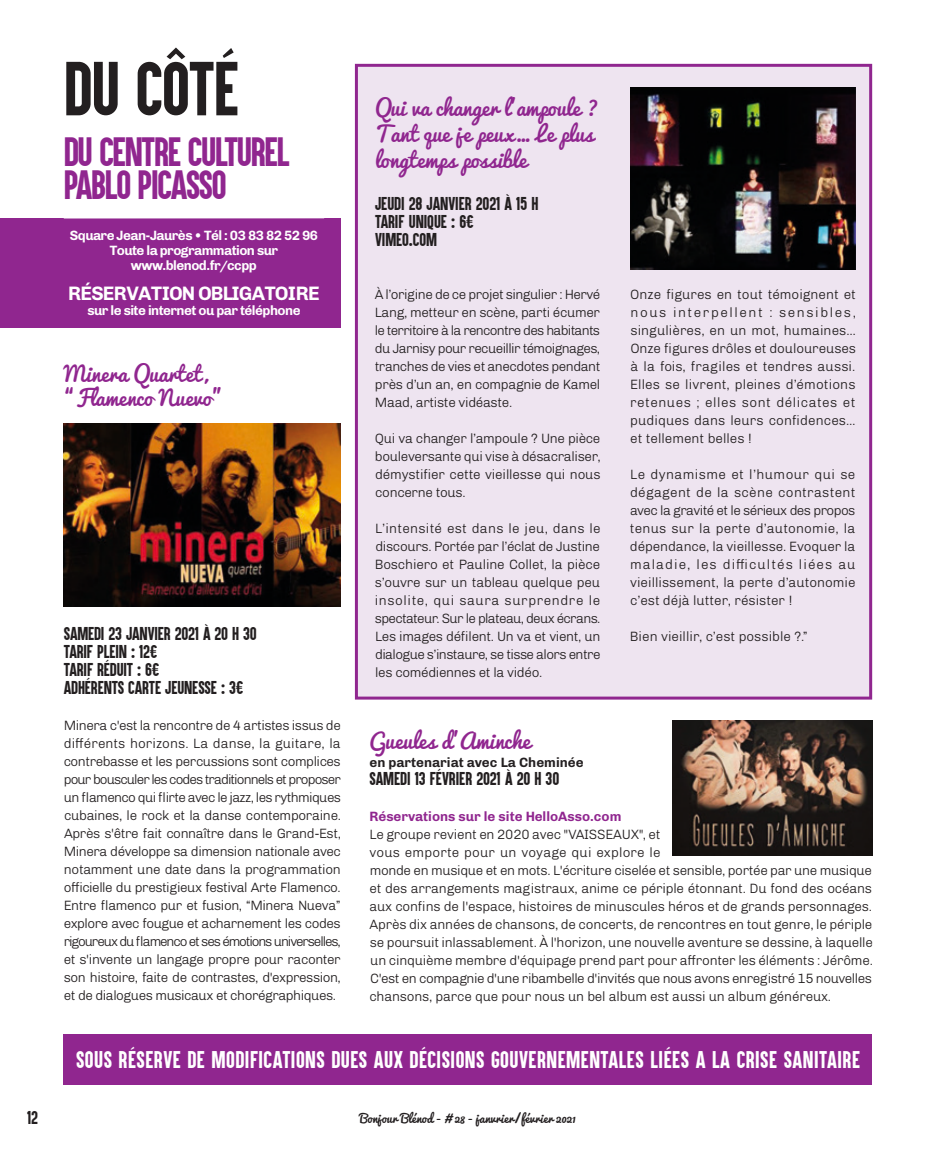
<style>
.page{position:relative;width:936px;height:1149px;background:#fff}
.page>*{position:absolute;margin:0;border:0;box-sizing:border-box;transform-origin:0 0}
.t1{font:61.5px "Aku&Kamu";letter-spacing:-.01em;color:#231f20}
.t2{font:33px/33px "Aku&Kamu";letter-spacing:-.04em;color:#90268f}
.t3{font:21px/26.4px "Pacifico";color:#90268f}
.t4{font:19.5px "Aku&Kamu";letter-spacing:.025em;color:#fff}
.t5{font:700 19.5px "Chivo";letter-spacing:-.03em;color:#fff}
.t6{font:15px/18px "Aku&Kamu";letter-spacing:-.01em;color:#231f20}
.t7{font:300 13.5px/18px "Chivo";letter-spacing:-.015em;color:#231f20;text-align:justify}
.t8{font:700 13.5px/15px "Chivo";letter-spacing:-.04em;color:#fff;text-align:center}
.t9{font:700 13.5px "Chivo";color:#90268f}
.t10{font:700 13.5px "Chivo";color:#231f20}
.t11{font:12px "Pacifico";color:#231f20}
</style>
<div class="page">
<div style="left:355px;top:64px;width:517px;height:635px;background:#eee4f0"></div>
<div style="left:0;top:218px;width:341px;height:110px;background:#90268f"></div>
<img style="left:630px;top:87px;width:225px;height:183px">
<img style="left:672px;top:720px;width:200px;height:134px">
<img style="left:64px;top:423px;width:277px;height:183px">
<div style="left:64px;top:1034px;width:808px;height:50px;background:#90268f"></div>
<h1 class="t1" style="left:64px;top:58px;width:177px">DU CÔTÉ</h1>
<h2 class="t2" style="left:64px;top:138px;width:228px">DU CENTRE CULTUREL<br>PABLO PICASSO</h2>
<p class="t8" style="left:70px;top:229px;width:250px">square jean-jaurès • tél : 03 83 82 52 96 toute la programmation sur www.blenod.fr/ccpp</p>
<h3 class="t5" style="left:68px;top:286px;width:253px">réservation oBligatoire</h3>
<p class="t8" style="left:87px;top:304px;width:215px">sur le site internet ou par téléphone</p>
<h3 class="t3" style="left:64px;top:362px;width:161px;line-height:24px">Minera Quartet, “Flamenco Nuevo”</h3>
<p class="t6" style="left:64px;top:625px;width:194px">SAMEDI 23 JANVIER 2021 À 20 H 30<br>TARIF PLEIN : 12€<br>TARIF RÉDUIT : 6€<br>ADHÉRENTS CARTE JEUNESSE : 3€</p>
<p class="t7" style="left:64px;top:717px;width:279px">Minera c'est la rencontre de 4 artistes issus de différents horizons. La danse, la guitare, la contrebasse et les percussions sont complices pour bousculer les codes traditionnels et proposer un flamenco qui flirte avec le jazz, les rythmiques cubaines, le rock et la danse contemporaine.<br>Après s'être fait connaître dans le Grand-Est, Minera développe sa dimension nationale avec notamment une date dans la programmation officielle du prestigieux festival Arte Flamenco.<br>Entre flamenco pur et fusion, “Minera Nueva” explore avec fougue et acharnement les codes rigoureux du flamenco et ses émotions universelles, et s'invente un langage propre pour raconter son histoire, faite de contrastes, d'expression, et de dialogues musicaux et chorégraphiques.</p>
<h3 class="t3" style="left:375px;top:95px;width:225px">Qui va changer l’ampoule ?<br>Tant que je peux… Le plus longtemps possible</h3>
<p class="t6" style="left:375px;top:196px;width:165px">JEUDI 28 JANVIER 2021 À 15 H<br>TARIF UNIQUE : 6€<br>VIMEO.COM</p>
<p class="t7" style="left:375px;top:286px;width:227px">À l’origine de ce projet singulier : Hervé Lang, metteur en scène, parti écumer le territoire à la rencontre des habitants du Jarnisy pour recueillir témoignages, tranches de vies et anecdotes pendant près d’un an, en compagnie de Kamel Maad, artiste vidéaste.</p>
<p class="t7" style="left:375px;top:430px;width:227px">Qui va changer l’ampoule ? Une pièce bouleversante qui vise à désacraliser, démystifier cette vieillesse qui nous concerne tous.</p>
<p class="t7" style="left:375px;top:520px;width:227px">L’intensité est dans le jeu, dans le discours. Portée par l’éclat de Justine Boschiero et Pauline Collet, la pièce s’ouvre sur un tableau quelque peu insolite, qui saura surprendre le spectateur. Sur le plateau, deux écrans.<br>Les images défilent. Un va et vient, un dialogue s’instaure, se tisse alors entre les comédiennes et la vidéo.</p>
<p class="t7" style="left:630px;top:286px;width:227px">Onze figures en tout témoignent et nous interpellent : sensibles, singulières, en un mot, humaines… Onze figures drôles et douloureuses à la fois, fragiles et tendres aussi.<br>Elles se livrent, pleines d’émotions retenues ; elles sont délicates et pudiques dans leurs confidences… et tellement belles !</p>
<p class="t7" style="left:630px;top:466px;width:227px">Le dynamisme et l’humour qui se dégagent de la scène contrastent avec la gravité et le sérieux des propos tenus sur la perte d’autonomie, la dépendance, la vieillesse. Evoquer la maladie, les difficultés liées au vieillissement, la perte d’autonomie c’est déjà lutter, résister !</p>
<p class="t7" style="left:630px;top:628px;width:179px">Bien vieillir, c’est possible ?.”</p>
<h3 class="t3" style="left:369px;top:728px;width:163px">Gueules d’Aminche</h3>
<p class="t10" style="left:369px;top:757px;width:216px">en partenariat avec La Cheminée</p>
<p class="t6" style="left:369px;top:770px;width:191px">SAMEDI 13 FÉVRIER 2021 À 20 H 30</p>
<p class="t9" style="left:369px;top:811px;width:253px">réservations sur le site HelloAsso.com</p>
<p class="t7" style="left:369px;top:826px;width:505px;text-align:left">Le groupe revient en 2020 avec "VAISSEAUX", et<br>vous emporte pour un voyage qui explore le<br>monde en musique et en mots. L'écriture ciselée et sensible, portée par une musique et des arrangements magistraux, anime ce périple étonnant. Du fond des océans aux confins de l'espace, histoires de minuscules héros et de grands personnages.<br>Après dix années de chansons, de concerts, de rencontres en tout genre, le périple se poursuit inlassablement. À l'horizon, une nouvelle aventure se dessine, à laquelle un cinquième membre d'équipage prend part pour affronter les éléments : Jérôme.<br>C'est en compagnie d'une ribambelle d'invités que nous avons enregistré 15 nouvelles chansons, parce que pour nous un bel album est aussi un album généreux.</p>
<h3 class="t4" style="left:76px;top:1049px;width:785px">SOUS RÉSERVE DE MODIFICATIONS DUES AUX DÉCISIONS GOUVERNEMENTALES LIÉES A LA CRISE SANITAIRE</h3>
<p class="t6" style="left:27px;top:1108px;width:12px">12</p>
<p class="t11" style="left:360px;top:1111px;width:218px">Bonjour Blénod - # 28 - janvrier/février 2021</p>
</div>
